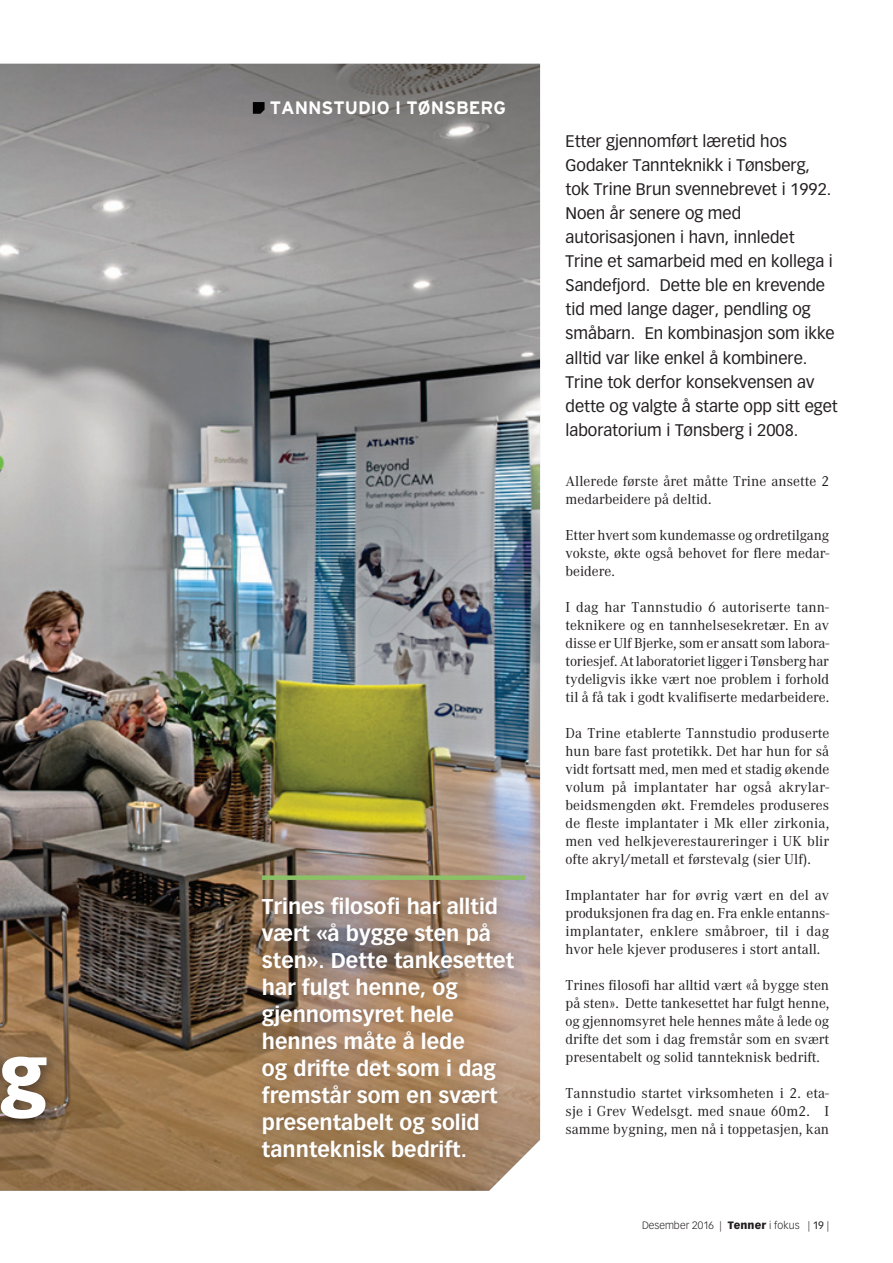
<style>
.page{position:relative;width:893px;height:1263px;background:#fff}
.page>*{position:absolute;margin:0;border:0;box-sizing:border-box;transform-origin:0 0}
.t1{font:900 76.2px "Vectora LH";color:#fff}
.t2{font:700 21px/27px "Vectora LH";color:#fff}
.t3{font:700 18px "Interstate";color:#fff}
.t4{font:16.5px/24px "Vectora LH";color:#231f20}
.t5{font:15px/18px "Corporate A";color:#231f20;text-align:justify}
.t6{font:300 10.5px "Vectora LH";letter-spacing:.005em;color:#231f20}
.s1{font-weight:900}
.s2{font-weight:400}
</style>
<div class="page">
<img style="left:0;top:64px;width:540px;height:1127px">
<div style="left:0;top:953px;width:59px;height:177px;background:#231f20;opacity:.5"></div>
<svg style="left:253px;top:102px;width:12px;height:12px"></svg>
<div style="left:248px;top:861px;width:291px;height:310px;background:#231f20;opacity:.35"></div>
<div style="left:262px;top:875px;width:264px;height:5px;background:#8cc067"></div>
<h1 class="t1" style="left:-1px;top:1028px;width:49px">g</h1>
<p class="t3" style="left:270px;top:96px;width:238px">TANNSTUDIO I TØNSBERG</p>
<h2 class="t2" style="left:262px;top:893px;width:254px">Trines filosofi har alltid vært «å bygge sten på sten». Dette tankesettet har fulgt henne, og gjennomsyret hele hennes måte å lede<br>og drifte det som i dag fremstår som en svært presentabelt og solid tannteknisk bedrift.</h2>
<p class="t4" style="left:566px;top:130px;width:274px">Etter gjennomført læretid hos<br>Godaker Tannteknikk i Tønsberg, tok Trine Brun svennebrevet i 1992.<br>Noen år senere og med autorisasjonen i havn, innledet<br>Trine et samarbeid med en kollega i<br>Sandefjord. Dette ble en krevende tid med lange dager, pendling og småbarn. En kombinasjon som ikke alltid var like enkel å kombinere.<br>Trine tok derfor konsekvensen av dette og valgte å starte opp sitt eget laboratorium i Tønsberg i 2008.</p>
<p class="t5" style="left:566px;top:472px;width:265px">Allerede første året måtte Trine ansette 2 medarbeidere på deltid.</p>
<p class="t5" style="left:566px;top:526px;width:265px">Etter hvert som kundemasse og ordretilgang vokste, økte også behovet for flere medar&shy;beidere.</p>
<p class="t5" style="left:566px;top:598px;width:265px">I dag har Tannstudio 6 autoriserte tann&shy;teknikere og en tannhelsesekretær. En av disse er Ulf Bjerke, som er ansatt som labora&shy;toriesjef. At laboratoriet ligger i Tønsberg har tydeligvis ikke vært noe problem i forhold til å få tak i godt kvalifiserte medarbeidere.</p>
<p class="t5" style="left:566px;top:724px;width:265px">Da Trine etablerte Tannstudio produserte hun bare fast protetikk. Det har hun for så vidt fortsatt med, men med et stadig økende volum på implantater har også akrylar&shy;beidsmengden økt. Fremdeles produseres de fleste implantater i Mk eller zirkonia, men ved helkjeverestaureringer i UK blir ofte akryl/metall et førstevalg (sier Ulf).</p>
<p class="t5" style="left:566px;top:886px;width:265px">Implantater har for øvrig vært en del av produksjonen fra dag en. Fra enkle entanns&shy;implantater, enklere småbroer, til i dag hvor hele kjever produseres i stort antall.</p>
<p class="t5" style="left:566px;top:976px;width:265px">Trines filosofi har alltid vært «å bygge sten på sten». Dette tankesettet har fulgt henne, og gjennomsyret hele hennes måte å lede og drifte det som i dag fremstår som en svært presentabelt og solid tannteknisk bedrift.</p>
<p class="t5" style="left:566px;top:1084px;width:265px">Tannstudio startet virksomheten i 2. eta&shy;sje i Grev Wedelsgt. med snaue 60m2. I samme bygning, men nå i toppetasjen, kan</p>
<p class="t6" style="left:642px;top:1219px;width:189px">Desember 2016 | <span class="s1">Tenner</span> i fokus | <span class="s2">19</span> |</p>
</div>
